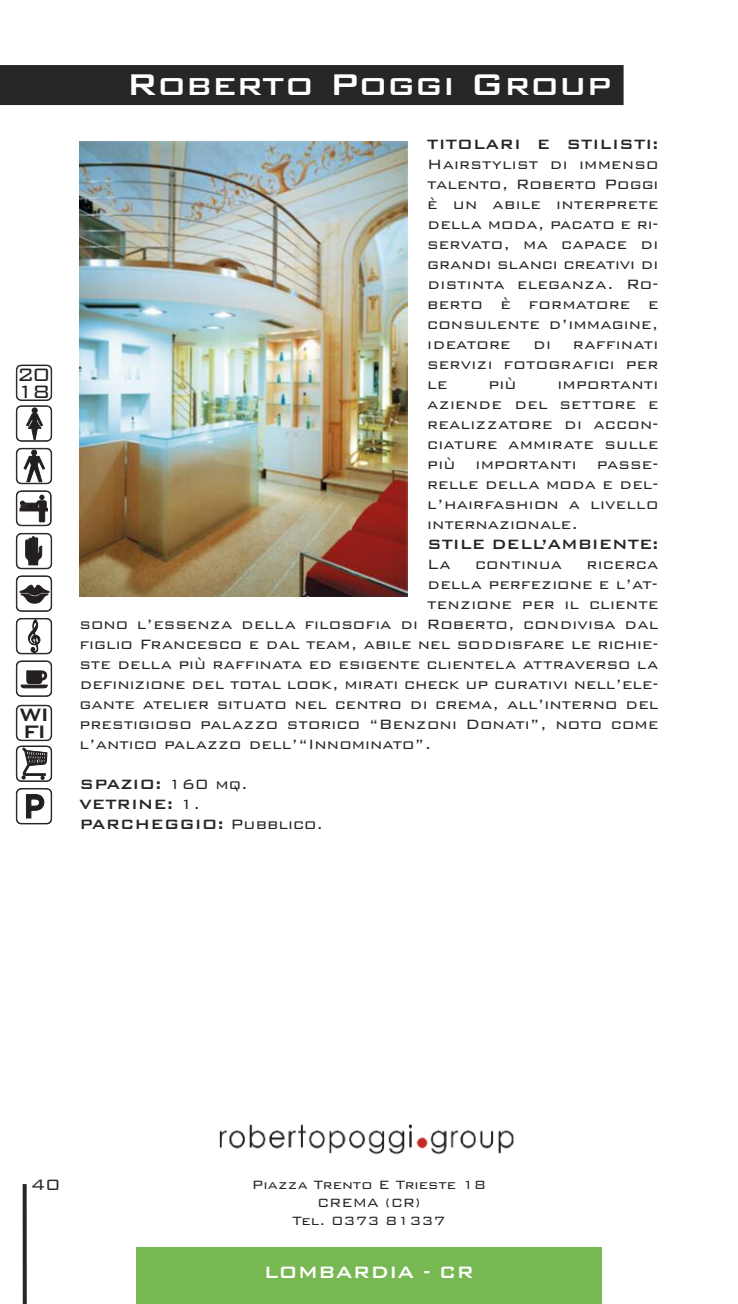
<style>
.page{position:relative;width:738px;height:1304px;background:#fff}
.page>*{position:absolute;margin:0;border:0;box-sizing:border-box;transform-origin:0 0}
.t1{font:500 40px "Bank Gothic BT";color:#fff}
.t2{font:300 24px "Bank Gothic BT";color:#231f20}
.t3{font:500 24px "Bank Gothic BT";color:#231f20}
.t4{font:500 22px "Bank Gothic BT";color:#fff}
.t5{font:300 20px "Bank Gothic BT";color:#272526}
.t6{font:300 18px/20px "Bank Gothic BT";color:#272526;text-align:justify}
.t7{font:500 18px/20px "Bank Gothic BT";color:#272526}
.t8{font:300 16px/18px "Bank Gothic BT";color:#272526;text-align:center}
.s1{font-weight:300}
</style>
<div class="page">
<div style="left:0;top:65px;width:623px;height:40px;background:#272526"></div>
<svg style="left:23px;top:1184px;width:4px;height:120px"></svg>
<div style="left:136px;top:1247px;width:465px;height:57px;background:#78b852"></div>
<div style="left:16px;top:365px;width:36px;height:36px;border:2px solid #231f20;border-radius:5px"></div>
<div style="left:17px;top:366px;width:34px;height:34px;background:#fff;border-radius:5px"></div>
<div style="left:16px;top:365px;width:36px;height:35px;border:1px solid #231f20;border-radius:5px"></div>
<div style="left:16px;top:405px;width:36px;height:37px;border:2px solid #231f20;border-radius:5px"></div>
<div style="left:17px;top:406px;width:34px;height:35px;background:#fff;border-radius:5px"></div>
<div style="left:16px;top:406px;width:36px;height:35px;border:1px solid #231f20;border-radius:5px"></div>
<svg style="left:26px;top:407px;width:17px;height:33px"></svg>
<div style="left:16px;top:448px;width:36px;height:36px;border:2px solid #231f20;border-radius:5px"></div>
<div style="left:17px;top:449px;width:34px;height:34px;background:#fff;border-radius:5px"></div>
<div style="left:16px;top:448px;width:36px;height:36px;border:1px solid #231f20;border-radius:5px"></div>
<svg style="left:23px;top:450px;width:22px;height:32px"></svg>
<svg style="left:16px;top:490px;width:36px;height:36px"></svg>
<div style="left:16px;top:533px;width:36px;height:36px;border:2px solid #231f20;border-radius:5px"></div>
<div style="left:17px;top:534px;width:34px;height:34px;background:#fff;border-radius:5px"></div>
<div style="left:16px;top:533px;width:36px;height:36px;border:1px solid #231f20;border-radius:5px"></div>
<svg style="left:25px;top:536px;width:17px;height:29px"></svg>
<div style="left:16px;top:575px;width:36px;height:37px;border:2px solid #231f20;border-radius:5px"></div>
<div style="left:17px;top:576px;width:34px;height:35px;background:#fff;border-radius:5px"></div>
<div style="left:16px;top:576px;width:36px;height:35px;border:1px solid #231f20;border-radius:5px"></div>
<svg style="left:19px;top:584px;width:31px;height:20px"></svg>
<div style="left:16px;top:618px;width:36px;height:36px;border:2px solid #231f20;border-radius:5px"></div>
<div style="left:17px;top:619px;width:34px;height:34px;background:#fff;border-radius:5px"></div>
<div style="left:16px;top:618px;width:36px;height:36px;border:1px solid #231f20;border-radius:5px"></div>
<svg style="left:28px;top:619px;width:12px;height:34px"></svg>
<div style="left:16px;top:660px;width:36px;height:37px;border:2px solid #231f20;border-radius:5px"></div>
<div style="left:17px;top:661px;width:34px;height:35px;background:#fff;border-radius:5px"></div>
<div style="left:16px;top:661px;width:36px;height:35px;border:1px solid #231f20;border-radius:5px"></div>
<svg style="left:21px;top:670px;width:27px;height:18px"></svg>
<div style="left:16px;top:705px;width:36px;height:36px;border:2px solid #231f20;border-radius:5px"></div>
<div style="left:17px;top:706px;width:34px;height:34px;background:#fff;border-radius:5px"></div>
<div style="left:16px;top:705px;width:36px;height:36px;border:1px solid #231f20;border-radius:5px"></div>
<div style="left:16px;top:746px;width:36px;height:36px;border:2px solid #231f20;border-radius:5px"></div>
<div style="left:17px;top:746px;width:34px;height:35px;background:#fff;border-radius:5px"></div>
<div style="left:16px;top:746px;width:36px;height:35px;border:1px solid #231f20;border-radius:5px"></div>
<svg style="left:22px;top:748px;width:25px;height:32px"></svg>
<div style="left:16px;top:788px;width:36px;height:36px;border:2px solid #231f20;border-radius:5px"></div>
<div style="left:17px;top:789px;width:34px;height:34px;background:#fff;border-radius:5px"></div>
<div style="left:16px;top:788px;width:36px;height:36px;border:1px solid #231f20;border-radius:5px"></div>
<svg style="left:26px;top:794px;width:18px;height:24px"></svg>
<img style="left:79px;top:142px;width:328px;height:454px">
<img style="left:219px;top:1124px;width:295px;height:31px">
<h2 class="t2" style="left:16px;top:359px;width:36px">20</h2>
<h2 class="t2" style="left:16px;top:375px;width:36px">18</h2>
<h2 class="t3" style="left:19px;top:699px;width:32px">WI</h2>
<h2 class="t3" style="left:22px;top:715px;width:26px">FI</h2>
<h1 class="t1" style="left:126px;top:58px;width:487px">Roberto Poggi Group</h1>
<p class="t7" style="left:427px;top:133px;width:232px">TITOLARI E STILISTI:</p>
<p class="t6" style="left:427px;top:153px;width:232px">Hairstylist di immenso talento, Roberto Poggi è un abile interprete della moda, pacato e ri&shy;servato, ma capace di grandi slanci creativi di distinta eleganza. Ro&shy;berto è formatore e consulente d’immagine, ideatore di raffinati servizi fotografici per le</p>
<p class="t6" style="left:488px;top:373px;width:30px">più</p>
<p class="t6" style="left:427px;top:373px;width:232px;text-indent:130px">importanti aziende del settore e realizzatore di accon&shy;ciature ammirate sulle più importanti passe&shy;relle della moda e del&shy;l’hairfashion a livello internazionale.</p>
<p class="t7" style="left:427px;top:533px;width:232px">STILE DELL’AMBIENTE:</p>
<p class="t6" style="left:427px;top:553px;width:25px">La</p>
<p class="t6" style="left:474px;top:553px;width:89px">continua</p>
<p class="t6" style="left:586px;top:553px;width:73px">ricerca</p>
<p class="t6" style="left:427px;top:573px;width:232px">della perfezione e l’at-</p>
<p class="t6" style="left:427px;top:593px;width:232px">tenzione per il cliente</p>
<p class="t6" style="left:79px;top:613px;width:580px">sono l’essenza della filosofia di Roberto, condivisa dal</p>
<p class="t6" style="left:79px;top:633px;width:580px">figlio Francesco e dal team, abile nel soddisfare le richie-</p>
<p class="t6" style="left:79px;top:653px;width:580px">ste della più raffinata ed esigente clientela attraverso la</p>
<p class="t6" style="left:79px;top:673px;width:580px">definizione del total look, mirati check up curativi nell’ele-</p>
<p class="t6" style="left:79px;top:693px;width:580px">gante atelier situato nel centro di crema, all’interno del</p>
<p class="t6" style="left:79px;top:713px;width:580px">prestigioso palazzo storico “Benzoni Donati”, noto come</p>
<p class="t6" style="left:79px;top:733px;width:353px">l’antico palazzo dell’“Innominato”.</p>
<p class="t7" style="left:79px;top:773px;width:245px">SPAZIO: <span class="s1">160 mq.<br></span>VETRINE: <span class="s1">1.<br></span>PARCHEGGIO: <span class="s1">Pubblico.</span></p>
<p class="t5" style="left:31px;top:1171px;width:31px">40</p>
<p class="t8" style="left:252px;top:1174px;width:235px">Piazza Trento E Trieste 18<br>CREMA (CR)<br>Tel. 0373 81337</p>
<p class="t4" style="left:264px;top:1258px;width:211px">LOMBARDIA - CR</p>
</div>
